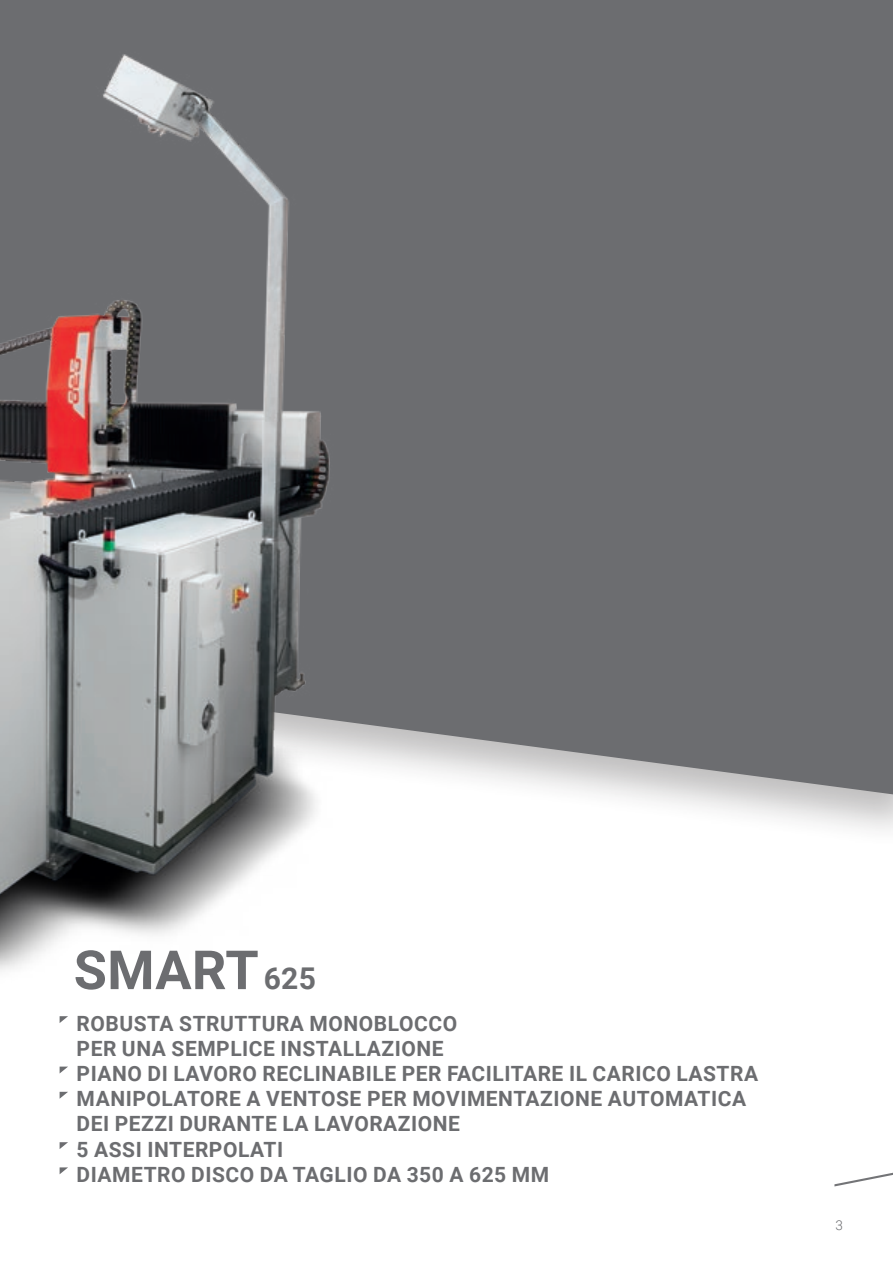
<style>
.page{position:relative;width:893px;height:1263px;background:#fff}
.page>*{position:absolute;margin:0;border:0;box-sizing:border-box;transform-origin:0 0}
.t1{font:700 54px "Roboto";letter-spacing:.005em;color:#6c6d70}
.t2{font:700 21px/25.2px "Roboto";letter-spacing:.025em;color:#6c6d70}
.t3{font:300 13.5px "Roboto";color:#6c6d70}
.s1{font-size:30px}
</style>
<div class="page">
<svg style="left:834px;top:1172px;width:59px;height:14px"></svg>
<div style="left:0;top:0;width:893px;height:849px;background:#231f20;opacity:.3"></div>
<div style="left:0;top:0;width:893px;height:796px;background:#6c6d70"></div>
<img style="left:0;top:16px;width:482px;height:1058px">
<svg style="left:60px;top:1016px;width:8px;height:7px"></svg>
<svg style="left:60px;top:1066px;width:8px;height:7px"></svg>
<svg style="left:60px;top:1092px;width:8px;height:7px"></svg>
<svg style="left:60px;top:1142px;width:8px;height:7px"></svg>
<svg style="left:60px;top:1167px;width:8px;height:7px"></svg>
<p class="t1" style="left:74px;top:932px;width:244px">SMART <span class="s1">625</span></p>
<p class="t2" style="left:77px;top:1010px;width:683px">ROBUSTA STRUTTURA MONOBLOCCO<br>PER UNA SEMPLICE INSTALLAZIONE<br>PIANO DI LAVORO RECLINABILE PER FACILITARE IL CARICO LASTRA MANIPOLATORE A VENTOSE PER MOVIMENTAZIONE AUTOMATICA DEI PEZZI DURANTE LA LAVORAZIONE<br>5 ASSI INTERPOLATI<br>DIAMETRO DISCO DA TAGLIO DA 350 A 625 MM</p>
<p class="t3" style="left:836px;top:1215px;width:9px">3</p>
</div>
